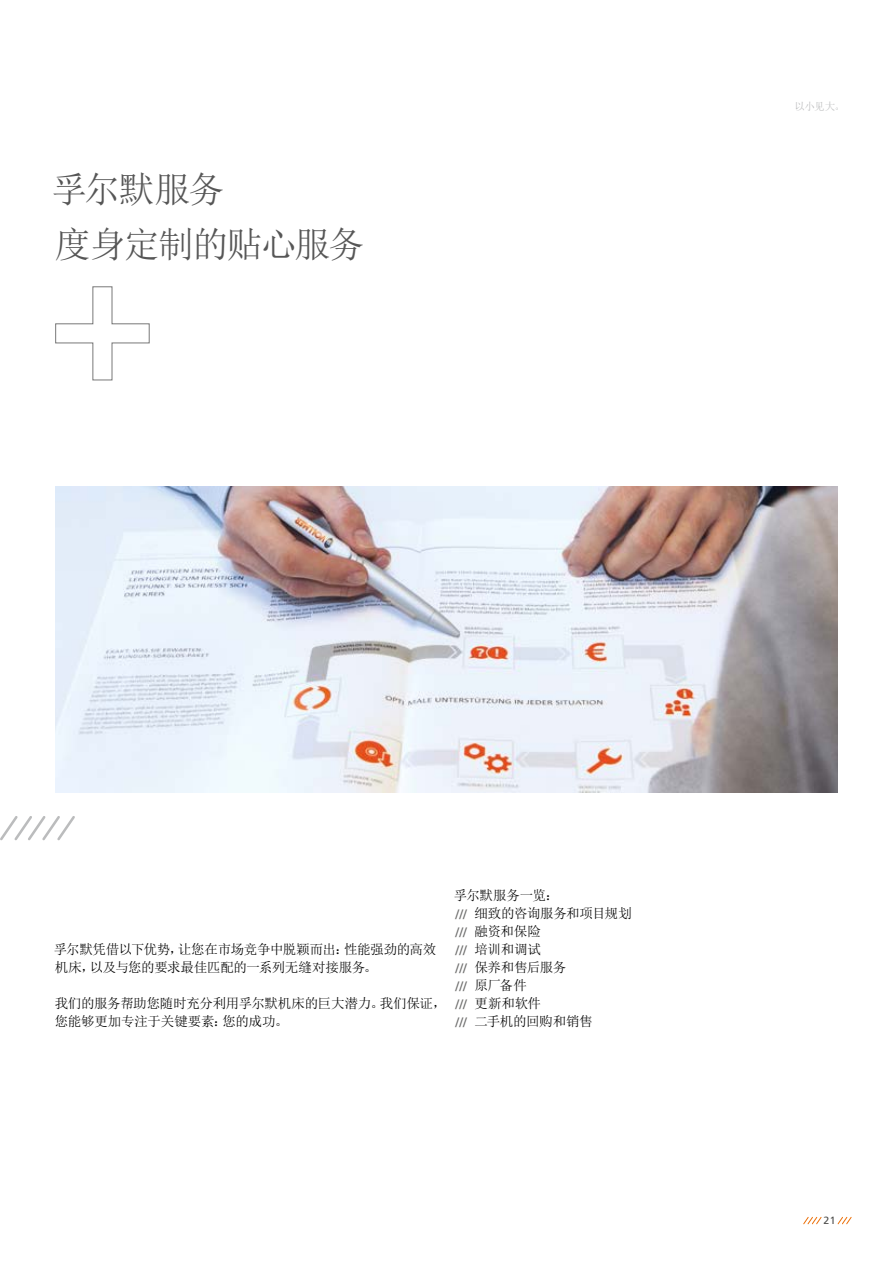
<style>
.page{position:relative;width:893px;height:1263px;background:#fff}
.page>*{position:absolute;margin:0;border:0;box-sizing:border-box;transform-origin:0 0}
.t1{font:36px/55.5px "Sim Sun";letter-spacing:-.05em;color:#565656}
.t2{font:13.5px/18px "Sim Sun";letter-spacing:-.025em;color:#000}
.t3{font:10.5px "Sim Sun";color:#bbbcbd}
.t4{font:10.5px "Frutiger LT";color:#494948}
.s1{font-family:"Frutiger LT";color:#6f6f6e}
</style>
<div class="page">
<svg style="left:803px;top:1216px;width:19px;height:9px"></svg>
<svg style="left:837px;top:1216px;width:15px;height:9px"></svg>
<svg style="left:0;top:816px;width:75px;height:25px"></svg>
<svg style="left:55px;top:286px;width:95px;height:95px"></svg>
<img style="left:56px;top:486px;width:782px;height:306px">
<h1 class="t1" style="left:52px;top:161px;width:314px">孚尔默服务<br>度身定制的贴心服务</h1>
<p class="t3" style="left:794px;top:101px;width:42px">以小见大</p>
<p class="t2" style="left:54px;top:940px;width:384px">孚尔默凭借以下优势，让您在市场竞争中脱颖而出：性能强劲的高效机床，以及与您的要求最佳匹配的一系列无缝对接服务。</p>
<p class="t2" style="left:55px;top:994px;width:393px">我们的服务帮助您随时充分利用孚尔默机床的巨大潜力。我们保证，您能够更加专注于关键要素：您的成功。</p>
<p class="t2" style="left:454px;top:886px;width:179px">孚尔默服务一览：<br><span class="s1">///</span> 细致的咨询服务和项目规划<span class="s1">///</span> 融资和保险<br><span class="s1">///</span> 培训和调试<br><span class="s1">///</span> 保养和售后服务<br><span class="s1">///</span> 原厂备件<br><span class="s1">///</span> 更新和软件<br><span class="s1">///</span> 二手机的回购和销售</p>
<p class="t4" style="left:823px;top:1214px;width:13px">21</p>
</div>
